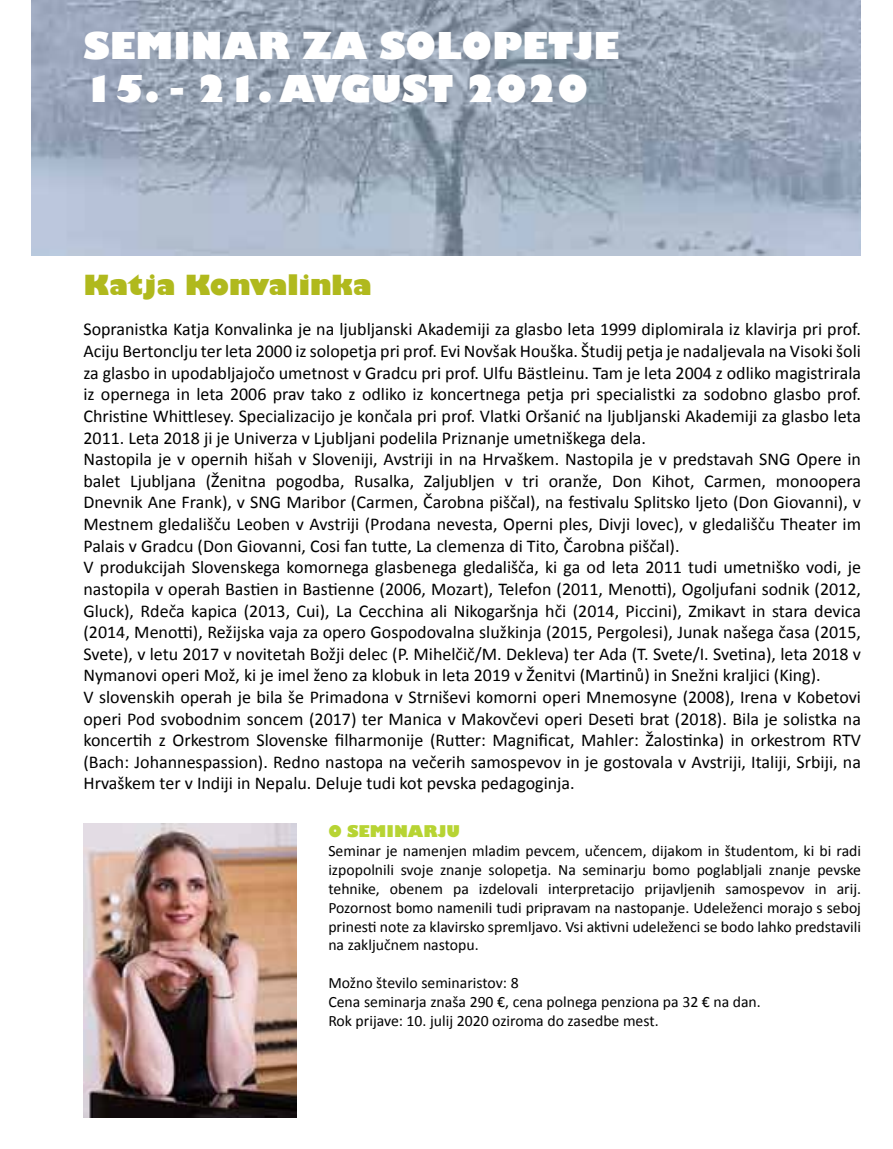
<style>
.page{position:relative;width:893px;height:1149px;background:#fff}
.page>*{position:absolute;margin:0;border:0;box-sizing:border-box;transform-origin:0 0}
.t1{font:800 36px "Gill Sans";color:#fff}
.t2{font:800 27px "Gill Sans";color:#b0b91d}
.t3{font:18px/21.6px "Calibri";color:#000}
.t4{font:15.75px/18.9px "Calibri";color:#000;text-align:justify}
.t5{font:800 15.75px "Gill Sans";color:#b7d433}
</style>
<div class="page">
<img style="left:32px;top:0;width:829px;height:255px">
<img style="left:83px;top:823px;width:213px;height:294px">
<h1 class="t1" style="left:83px;top:23px;width:537px">SEMINAR ZA SOLOPETJE</h1>
<h1 class="t1" style="left:83px;top:67px;width:506px">15. - 21. AVGUST 2020</h1>
<h2 class="t2" style="left:83px;top:268px;width:290px">Katja Konvalinka</h2>
<p class="t3" style="left:83px;top:318px;width:779px">Sopranistka Katja Konvalinka je na ljubljanski Akademiji za glasbo leta 1999 diplomirala iz klavirja pri prof.<br>Aciju Bertonclju ter leta 2000 iz solopetja pri prof. Evi Novšak Houška. Študij petja je nadaljevala na Visoki šoli za glasbo in upodabljajočo umetnost v Gradcu pri prof. Ulfu Bästleinu. Tam je leta 2004 z odliko magistrirala iz opernega in leta 2006 prav tako z odliko iz koncertnega petja pri specialistki za sodobno glasbo prof.<br>Christine Whittlesey. Specializacijo je končala pri prof. Vlatki Oršanić na ljubljanski Akademiji za glasbo leta 2011. Leta 2018 ji je Univerza v Ljubljani podelila Priznanje umetniškega dela.<br>Nastopila je v opernih hišah v Sloveniji, Avstriji in na Hrvaškem. Nastopila je v predstavah SNG Opere in balet Ljubljana (Ženitna pogodba, Rusalka, Zaljubljen v tri oranže, Don Kihot, Carmen, monoopera Dnevnik Ane Frank), v SNG Maribor (Carmen, Čarobna piščal), na festivalu Splitsko ljeto (Don Giovanni), v Mestnem gledališču Leoben v Avstriji (Prodana nevesta, Operni ples, Divji lovec), v gledališču Theater im Palais v Gradcu (Don Giovanni, Cosi fan tutte, La clemenza di Tito, Čarobna piščal).<br>V produkcijah Slovenskega komornega glasbenega gledališča, ki ga od leta 2011 tudi umetniško vodi, je nastopila v operah Bastien in Bastienne (2006, Mozart), Telefon (2011, Menotti), Ogoljufani sodnik (2012, Gluck), Rdeča kapica (2013, Cui), La Cecchina ali Nikogaršnja hči (2014, Piccini), Zmikavt in stara devica (2014, Menotti), Režijska vaja za opero Gospodovalna služkinja (2015, Pergolesi), Junak našega časa (2015, Svete), v letu 2017 v novitetah Božji delec (P. Mihelčič/M. Dekleva) ter Ada (T. Svete/I. Svetina), leta 2018 v Nymanovi operi Mož, ki je imel ženo za klobuk in leta 2019 v Ženitvi (Martinů) in Snežni kraljici (King).<br>V slovenskih operah je bila še Primadona v Strniševi komorni operi Mnemosyne (2008), Irena v Kobetovi operi Pod svobodnim soncem (2017) ter Manica v Makovčevi operi Deseti brat (2018). Bila je solistka na koncertih z Orkestrom Slovenske filharmonije (Rutter: Magnificat, Mahler: Žalostinka) in orkestrom RTV (Bach: Johannespassion). Redno nastopa na večerih samospevov in je gostovala v Avstriji, Italiji, Srbiji, na Hrvaškem ter v Indiji in Nepalu. Deluje tudi kot pevska pedagoginja.</p>
<p class="t5" style="left:328px;top:821px;width:133px">O SEMINARJU</p>
<p class="t4" style="left:328px;top:841px;width:534px">Seminar je namenjen mladim pevcem, učencem, dijakom in študentom, ki bi radi izpopolnili svoje znanje solopetja. Na seminarju bomo poglabljali znanje pevske tehnike, obenem pa izdelovali interpretacijo prijavljenih samospevov in arij.<br>Pozornost bomo namenili tudi pripravam na nastopanje. Udeleženci morajo s seboj prinesti note za klavirsko spremljavo. Vsi aktivni udeleženci se bodo lahko predstavili na zaključnem nastopu.</p>
<p class="t4" style="left:328px;top:973px;width:434px;text-align:left">Možno število seminaristov: 8<br>Cena seminarja znaša 290 €, cena polnega penziona pa 32 € na dan.<br>Rok prijave: 10. julij 2020 oziroma do zasedbe mest.</p>
</div>
